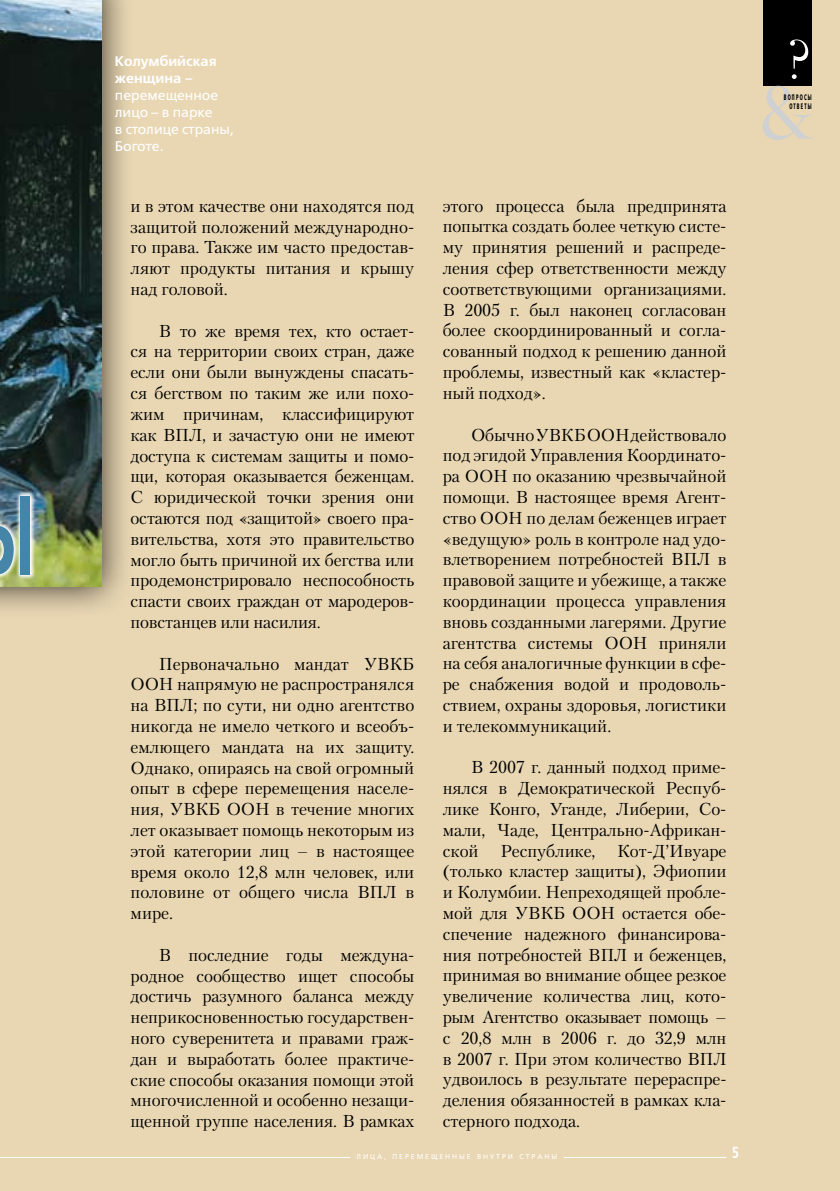
<style>
.page{position:relative;width:840px;height:1191px;background:#fff}
.page>*{position:absolute;margin:0;border:0;box-sizing:border-box;transform-origin:0 0}
.t1{font:17.2px/20.8px "Petersburg C";letter-spacing:-.005em;color:#000;text-align:justify}
.t2{font:700 16px "Free Set C";color:#fff;scale:.75 1}
.t3{font:14px/17px "Free Set C";color:#fff}
.t4{font:700 14px/17px "Free Set C";color:#fff}
.t5{font:8px/9px "Free Set Bold C";letter-spacing:.3em;color:#000;text-align:right;scale:.5 1}
.t6{font:7px "Free Set C";letter-spacing:.275em;color:#fff}
</style>
<div class="page">
<div style="left:0;top:0;width:839px;height:1191px;background:#e9d7b3"></div>
<div style="left:0;top:0;width:144px;height:629px;background:#000;opacity:.8"></div>
<hr style="left:563px;top:1157px;width:163px;height:1px;background:#fff">
<hr style="left:0;top:1157px;width:350px;height:1px;background:#fff">
<img style="left:0;top:0;width:102px;height:586px">
<img style="left:0;top:489px;width:97px;height:140px">
<svg style="left:0;top:496px;width:14px;height:79px"></svg>
<div style="left:21px;top:496px;width:9px;height:79px;background:#4485a8"></div>
<div style="left:763px;top:0;width:48px;height:85px;background:#000"></div>
<svg style="left:790px;top:39px;width:17px;height:40px"></svg>
<svg style="left:762px;top:86px;width:49px;height:54px"></svg>
<p class="t4" style="left:115px;top:53px;width:103px">Колумбийская женщина –</p>
<p class="t3" style="left:115px;top:87px;width:120px">перемещенное лицо – в парке<br>в столице страны,<br>Боготе.</p>
<p class="t1" style="left:130px;top:195px;width:285px">и в этом качестве они находятся под защитой положений международно&shy;го права. Также им часто предостав&shy;ляют продукты питания и крышу над головой.</p>
<p class="t1" style="left:130px;top:320px;width:285px;text-indent:28px">В то же время тех, кто остает&shy;ся на территории своих стран, даже если они были вынуждены спасать&shy;ся бегством по таким же или похо&shy;жим причинам, классифицируют как ВПЛ , и зачастую они не имеют доступа к системам защиты и помо&shy;щи, которая оказывается беженцам.<br>С юридической точки зрения они остаются под «защитой» своего пра&shy;вительства, хотя это правительство могло быть причиной их бегства или продемонстрировало неспособность спасти своих граждан от мародеров&shy;повстанцев или насилия.</p>
<p class="t1" style="left:159px;top:653px;width:257px">Первоначально мандат УВКБ</p>
<p class="t1" style="left:130px;top:673px;width:15px">ООН</p>
<p class="t1" style="left:130px;top:673px;width:285px;text-indent:47px">напрямую не распространялся на ВПЛ ; по сути, ни одно агентство никогда не имело четкого и всеобъ&shy;емлющего мандата на их защиту.<br>Однако, опираясь на свой огромный опыт в сфере перемещения населе&shy;ния, УВКБ ООН</p>
<p class="t1" style="left:130px;top:798px;width:285px;text-indent:145px">в течение многих лет оказывает помощь некоторым из этой категории лиц – в настоящее время около 12,8 млн человек, или половине от общего числа ВПЛ</p>
<p class="t1" style="left:405px;top:881px;width:10px">в</p>
<p class="t1" style="left:130px;top:902px;width:44px">мире.</p>
<p class="t1" style="left:130px;top:944px;width:285px;text-indent:28px">В последние годы междуна&shy;родное сообщество ищет способы достичь разумного баланса между неприкосновенностью государствен&shy;ного суверенитета и правами граж&shy;дан и выработать более практиче&shy;ские способы оказания помощи этой многочисленной и особенно незащи&shy;щенной группе населения. В рамках</p>
<p class="t1" style="left:442px;top:195px;width:285px">этого процесса была предпринята попытка создать более четкую систе&shy;му принятия решений и распреде&shy;ления сфер ответственности между соответствующими организациями.<br>В 2005 г. был наконец согласован более скоординированный и согла&shy;сованный подход к решению данной проблемы, известный как «кластер&shy;ный подход».</p>
<p class="t1" style="left:471px;top:424px;width:131px">Обычно УВКБ ООН</p>
<p class="t1" style="left:442px;top:424px;width:285px;text-indent:188px">действовало под эгидой Управления Координато&shy;ра ООН</p>
<p class="t1" style="left:442px;top:465px;width:285px;text-indent:70px">по оказанию чрезвычайной помощи. В настоящее время Агент&shy;ство ООН</p>
<p class="t1" style="left:442px;top:507px;width:285px;text-indent:84px">по делам беженцев играет «ведущую» роль в контроле над удо&shy;влетворением потребностей ВПЛ</p>
<p class="t1" style="left:442px;top:549px;width:285px;text-indent:275px">в правовой защите и убежище, а также координации процесса управления вновь созданными лагерями. Другие агентства системы ООН</p>
<p class="t1" style="left:442px;top:632px;width:285px;text-indent:216px">приняли на себя аналогичные функции в сфе&shy;ре снабжения водой и продоволь&shy;ствием, охраны здоровья, логистики и телекоммуникаций.</p>
<p class="t1" style="left:442px;top:756px;width:285px;text-indent:28px">В 2007 г. данный подход приме&shy;нялся в Демократической Респуб&shy;лике Конго, Уганде, Либерии, Со&shy;мали, Чаде, Центрально-Африкан&shy;ской</p>
<p class="t1" style="left:500px;top:840px;width:96px">Республике,</p>
<p class="t1" style="left:442px;top:840px;width:285px;text-indent:174px">Кот-Д’Ивуаре (только кластер защиты), Эфиопии и Колумбии. Непреходящей пробле&shy;мой для УВКБ ООН</p>
<p class="t1" style="left:442px;top:902px;width:285px;text-align:left;text-indent:179px">остается обе&shy;спечение надежного финансирова&shy;ния потребностей ВПЛ и беженцев, принимая во внимание общее резкое увеличение количества лиц, кото&shy;рым Агентство оказывает помощь – с 20,8 млн в 2006 г. до 32,9 млн в 2007 г. При этом количество ВПЛ удвоилось в результате перераспре&shy;деления обязанностей в рамках кла&shy;стерного подхода.</p>
<p class="t6" style="left:356px;top:1153px;width:202px">ЛИЦА, перемещенные внутри стра ны</p>
<p class="t2" style="left:731px;top:1143px;width:11px">5</p>
<p class="t5" style="left:783px;top:93px;width:57px">ВОПРОСЫ<br>ОТВЕТЫ</p>
</div>
